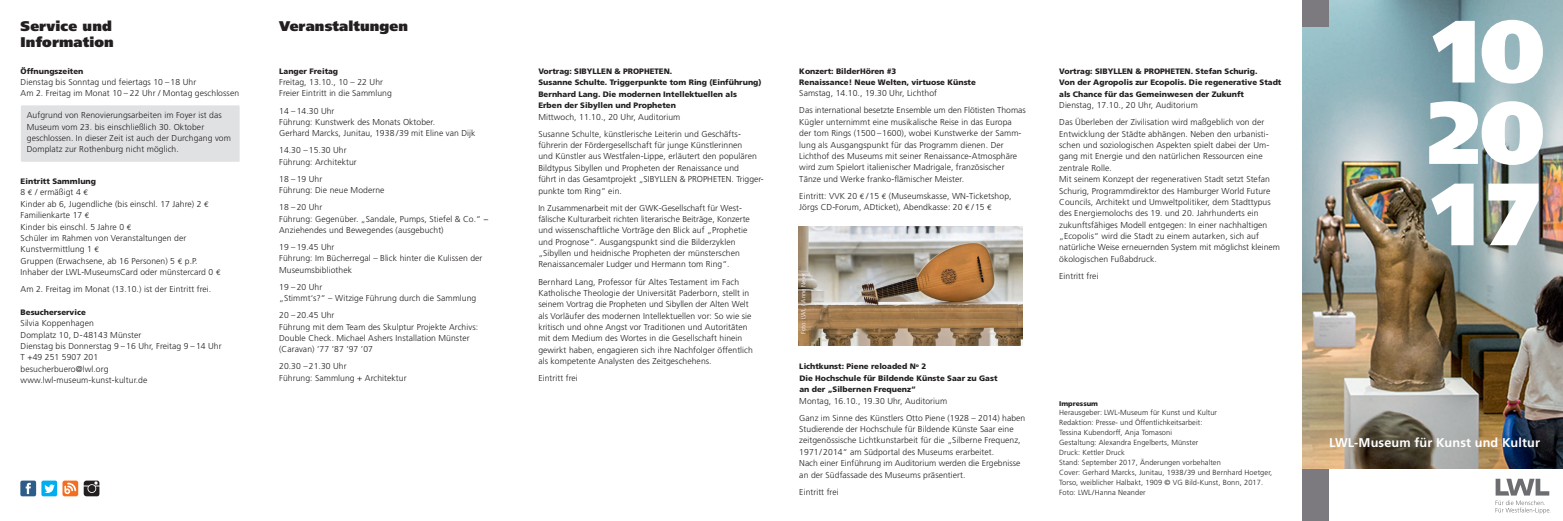
<style>
.page{position:relative;width:1563px;height:521px;background:#fff}
.page>*{position:absolute;margin:0;border:0;box-sizing:border-box;transform-origin:0 0}
.t1{font:900 88.29px/81.4px "Frutiger";color:#fff;text-align:justify}
.t2{font:900 14px/15.8px "Frutiger";letter-spacing:.01em;color:#231f20}
.t3{font:700 12.69px "Frutiger";letter-spacing:.01em;color:#fff}
.t4{font:300 8.58px/11.4px "Frutiger";letter-spacing:.01em;color:#231f20}
.t5{font:900 7.88px/11.4px "Frutiger";color:#231f20}
.t6{font:300 7.44px/9.9px "Frutiger";letter-spacing:.01em;color:#231f20}
.t7{font:900 6.83px "Frutiger";color:#231f20}
.t8{font:300 6.12px "Frutiger";letter-spacing:.01em;color:#fff}
.s1{font-family:"Euro Mono";font-weight:400;font-size:7.88px}
</style>
<div class="page">
<div style="left:21px;top:105px;width:219px;height:57px;background:#e0e1e3"></div>
<div style="left:1302px;top:469px;width:26px;height:52px;background:#7c7a7e"></div>
<img style="left:1302px;top:0;width:261px;height:469px">
<div style="left:1302px;top:0;width:26px;height:26px;background:#7c7a7e"></div>
<svg style="left:1495px;top:479px;width:55px;height:35px"></svg>
<svg style="left:84px;top:480px;width:15px;height:16px"></svg>
<svg style="left:20px;top:480px;width:58px;height:16px"></svg>
<img style="left:799px;top:226px;width:223px;height:119px">
<h2 class="t2" style="left:21px;top:19px;width:95px">Service und<br>Information</h2>
<p class="t5" style="left:21px;top:66px;width:64px">Öffnungszeiten</p>
<p class="t4" style="left:21px;top:77px;width:220px">Dienstag bis Sonntag und feiertags 10 –18 Uhr<br>Am 2. Freitag im Monat 10 – 22 Uhr / Montag geschlossen</p>
<p class="t4" style="left:27px;top:110px;width:206px">Aufgrund von Renovierungsarbeiten im Foyer ist das Museum vom 23. bis einschließlich 30. Oktober geschlossen. In dieser Zeit ist auch der Durchgang vom Domplatz zur Rothenburg nicht möglich.</p>
<p class="t5" style="left:21px;top:176px;width:77px">Eintritt Sammlung</p>
<p class="t4" style="left:21px;top:187px;width:202px">8 <span class="s1">€</span> / ermäßigt 4 <span class="s1">€<br></span>Kinder ab 6, Jugendliche (bis einschl. 17 Jahre) 2 <span class="s1">€ </span>Familienkarte 17 <span class="s1">€<br></span>Kinder bis einschl. 5 Jahre 0 <span class="s1">€<br></span>Schüler im Rahmen von Veranstaltungen der Kunstvermittlung 1 <span class="s1">€<br></span>Gruppen (Erwachsene, ab 16 Personen) 5 <span class="s1">€</span> p.P.<br>Inhaber der LWL-MuseumsCard oder münstercard 0 <span class="s1">€</span></p>
<p class="t4" style="left:21px;top:284px;width:192px">Am 2. Freitag im Monat (13.10.) ist der Eintritt frei.</p>
<p class="t5" style="left:21px;top:307px;width:67px">Besucherservice</p>
<p class="t4" style="left:21px;top:318px;width:202px">Silvia Koppenhagen<br>Domplatz 10, D-48143 Münster<br>Dienstag bis Donnerstag 9 –16 Uhr, Freitag 9 –14 Uhr<br>T +49 251 5907 201<br>besucherbuero@lwl.org www.lwl-museum-kunst-kultur.de</p>
<h2 class="t2" style="left:279px;top:19px;width:130px">Veranstaltungen</h2>
<p class="t5" style="left:279px;top:66px;width:61px">Langer Freitag</p>
<p class="t4" style="left:279px;top:77px;width:114px">Freitag, 13.10., 10 – 22 Uhr<br>Freier Eintritt in die Sammlung</p>
<p class="t4" style="left:279px;top:105px;width:198px">14 –14.30 Uhr<br>Führung: Kunstwerk des Monats Oktober.<br>Gerhard Marcks, Junitau, 1938 /39 mit Eline van Dijk</p>
<p class="t4" style="left:279px;top:145px;width:79px">14.30 –15.30 Uhr<br>Führung: Architektur</p>
<p class="t4" style="left:279px;top:174px;width:107px">18 –19 Uhr<br>Führung: Die neue Moderne</p>
<p class="t4" style="left:279px;top:202px;width:211px">18 –20 Uhr<br>Führung: Gegenüber. „Sandale, Pumps, Stiefel &amp; Co.“ −<br>Anziehendes und Bewegendes (ausgebucht)</p>
<p class="t4" style="left:279px;top:242px;width:205px">19 –19.45 Uhr<br>Führung: Im Bücherregal – Blick hinter die Kulissen der<br>Museumsbibliothek</p>
<p class="t4" style="left:279px;top:282px;width:199px">19 –20 Uhr<br>„Stimmt‘s?“ – Witzige Führung durch die Sammlung</p>
<p class="t4" style="left:279px;top:310px;width:200px">20 –20.45 Uhr<br>Führung mit dem Team des Skulptur Projekte Archivs:<br>Double Check. Michael Ashers Installation Münster (Caravan) ’77 ’87 ’97 ’07</p>
<p class="t4" style="left:279px;top:361px;width:129px">20.30 –21.30 Uhr<br>Führung: Sammlung + Architektur</p>
<p class="t5" style="left:538px;top:66px;width:225px">Vortrag: SIBYLLEN &amp; PROPHETEN.<br>Susanne Schulte. Triggerpunkte tom Ring (Einführung)<br>Bernhard Lang. Die modernen Intellektuellen als Erben der Sibyllen und Propheten</p>
<p class="t4" style="left:538px;top:109px;width:204px;line-height:17.1px">Mittwoch, 11.10., 20 Uhr, Auditorium<br>Susanne Schulte, künstlerische Leiterin und Geschäfts -</p>
<p class="t4" style="left:538px;top:140px;width:227px">führerin der Fördergesellschaft für junge Künstlerinnen<br>und Künstler aus Westfalen-Lippe, erläutert den populären Bildtypus Sibyllen und Propheten der Renaissance und<br>führt in das Gesamtprojekt „SIBYLLEN &amp; PROPHETEN. Trigger&shy;punkte tom Ring“ ein.</p>
<p class="t4" style="left:538px;top:203px;width:213px">In Zusammenarbeit mit der GWK-Gesellschaft für West - fä lische Kulturarbeit richten literarische Beiträge, Konzerte und wissenschaftliche Vorträge den Blick auf „Prophetie und Prognose“. Ausgangspunkt sind die Bilderzyklen „Sibyllen und heidnische Propheten der münsterschen Renaissance maler Ludger und Hermann tom Ring“.</p>
<p class="t4" style="left:538px;top:276px;width:216px">Bernhard Lang, Professor für Altes Testament im Fach Katholische Theologie der Universität Paderborn, stellt in seinem Vortrag die Propheten und Sibyllen der Alten Welt als Vorläufer des modernen Intellektuellen vor: So wie sie kritisch und ohne Angst vor Traditionen und Autoritäten mit dem Medium des Wortes in die Gesellschaft hinein gewirkt haben, engagieren sich ihre Nachfolger öffentlich als kompetente Analysten des Zeitgeschehens.</p>
<p class="t4" style="left:538px;top:373px;width:41px">Eintritt frei</p>
<p class="t5" style="left:799px;top:66px;width:178px">Konzert: BilderHören #3<br>Renaissance! Neue Welten, virtuose Künste</p>
<p class="t4" style="left:799px;top:86px;width:228px;line-height:17.1px">Samstag, 14.10., 19.30 Uhr, Lichthof<br>Das international besetzte Ensemble um den Flötisten Thomas</p>
<p class="t4" style="left:799px;top:117px;width:224px">Kügler unternimmt eine musikalische Reise in das Europa der tom Rings (1500 –1600), wobei Kunstwerke der Samm&shy;lung als Ausgangspunkt für das Programm dienen. Der Lichthof des Museums mit seiner Renaissance-Atmosphäre wird zum Spielort italienischer Madrigale, französischer Tänze und Werke franko-flämischer Meister.</p>
<p class="t4" style="left:799px;top:191px;width:214px">Eintritt: VVK 20 <span class="s1">€</span> /15 <span class="s1">€</span> (Museumskasse, WN-Ticketshop,<br>Jörgs CD-Forum, ADticket), Abendkasse: 20 <span class="s1">€</span> /15 <span class="s1">€</span></p>
<p class="t8" style="left:801px;top:334px;width:63px;rotate:-90deg">Foto: LWL / Anne Neier</p>
<p class="t5" style="left:799px;top:362px;width:200px">Lichtkunst: Piene reloaded N<sup>o</sup> 2<br>Die Hochschule für Bildende Künste Saar zu Gast an der „Silbernen Frequenz“</p>
<p class="t4" style="left:799px;top:393px;width:227px;line-height:17.1px">Montag, 16.10., 19.30 Uhr, Auditorium<br>Ganz im Sinne des Künstlers Otto Piene (1928 – 2014) haben</p>
<p class="t4" style="left:799px;top:424px;width:223px">Studierende der Hochschule für Bildende Künste Saar eine zeitgenössische Lichtkunstarbeit für die „Silberne Frequenz, 1971/ 2014“ am Südportal des Museums erarbeitet.<br>Nach einer Einführung im Auditorium werden die Ergebnisse an der Südfassade des Museums präsentiert.</p>
<p class="t4" style="left:799px;top:486px;width:41px">Eintritt frei</p>
<p class="t5" style="left:1059px;top:66px;width:224px">Vortrag: SIBYLLEN &amp; PROPHETEN. Stefan Schurig.<br>Von der Agropolis zur Ecopolis. Die regenerative Stadt als Chance für das Gemeinwesen der Zukunft</p>
<p class="t4" style="left:1059px;top:97px;width:207px;line-height:17.1px">Dienstag, 17.10., 20 Uhr, Auditorium<br>Das Überleben der Zivilisation wird maßgeblich von der</p>
<p class="t4" style="left:1059px;top:129px;width:222px">Entwicklung der Städte abhängen. Neben den urbanisti&shy;schen und soziologischen Aspekten spielt dabei der Um&shy;gang mit Energie und den natürlichen Ressourcen eine zentrale Rolle.<br>Mit seinem Konzept der regenerativen Stadt setzt Stefan Schurig, Programmdirektor des Hamburger World Future Councils, Architekt und Umweltpolitiker, dem Stadttypus des Energiemolochs des 19. und 20. Jahrhunderts ein zukunftsfähiges Modell entgegen: In einer nachhaltigen „Ecopolis“ wird die Stadt zu einem autarken, sich auf natürliche Weise erneuernden System mit möglichst kleinem ökologischen Fußabdruck.</p>
<p class="t4" style="left:1059px;top:271px;width:41px">Eintritt frei</p>
<p class="t7" style="left:1059px;top:400px;width:40px">Impressum</p>
<p class="t6" style="left:1059px;top:408px;width:215px">Herausgeber: LWL-Museum für Kunst und Kultur<br>Redaktion: Presse- und Öffentlichkeitsarbeit:<br>Tessina Kubendorff, Anja Tomasoni<br>Gestaltung: Alexandra Engelberts, Münster<br>Druck: Kettler Druck<br>Stand: September 2017, Änderungen vorbehalten<br>Cover: Gerhard Marcks, Junitau, 1938/39 und Bernhard Hoetger, Torso, weiblicher Halbakt, 1909 © VG Bild-Kunst, Bonn, 2017.<br>Foto: LWL/Hanna Neander</p>
<h1 class="t1" style="left:1427px;top:18px;width:119px">10<br>20<br>17</h1>
<h3 class="t3" style="left:1329px;top:438px;width:212px">LWL-Museum für Kunst und Kultur</h3>
</div>
